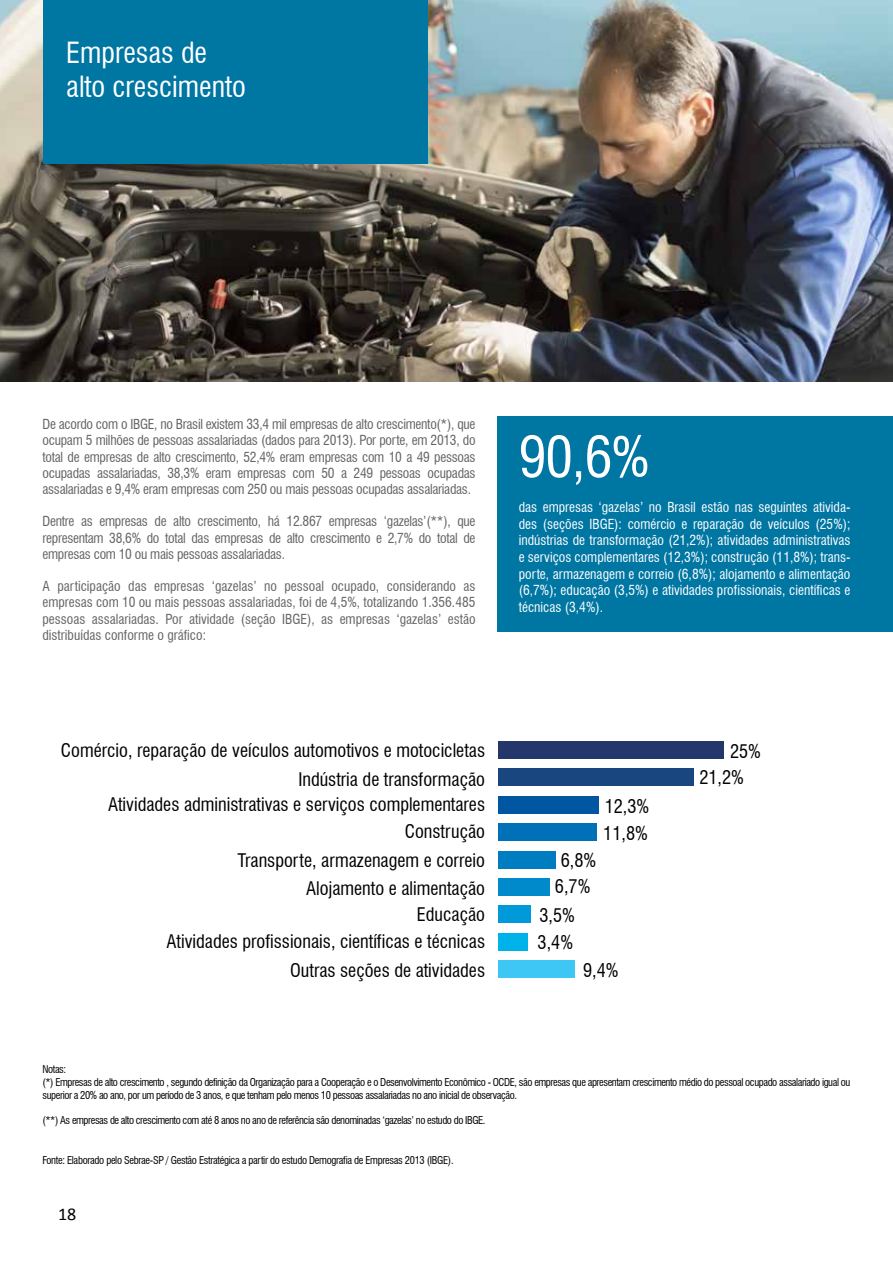
<style>
.page{position:relative;width:893px;height:1263px;background:#fff}
.page>*{position:absolute;margin:0;border:0;box-sizing:border-box;transform-origin:0 0}
.t1{font:condensed 55.5px "Swiss 721 BT";color:#fff}
.t2{font:condensed 28.5px/34.2px "Swiss 721 BT";color:#fff}
.t3{font:condensed 18.3px/27px "Swiss 721 BT";color:#000}
.t4{font:18px "Calibri";color:#000}
.t5{font:condensed 13.5px/16.2px "Swiss 721 BT";letter-spacing:-.02em;color:#636466;text-align:justify}
.t6{font:condensed 13.5px/16.6px "Swiss 721 BT";color:#fff;text-align:justify}
.t7{font:condensed 10.5px/12.6px "Swiss 721 BT";letter-spacing:-.04em;color:#000}
</style>
<div class="page">
<img style="left:0;top:0;width:893px;height:382px">
<div style="left:498px;top:416px;width:395px;height:215px;background:#0076a3"></div>
<div style="left:43px;top:0;width:385px;height:164px;background:#0076a3"></div>
<div style="left:498px;top:906px;width:33px;height:17px;background:#009adb"></div>
<div style="left:498px;top:851px;width:57px;height:17px;background:#007cc0"></div>
<div style="left:498px;top:933px;width:30px;height:17px;background:#00b2ea"></div>
<div style="left:498px;top:878px;width:52px;height:18px;background:#008acc"></div>
<div style="left:498px;top:960px;width:77px;height:18px;background:#3ec7f4"></div>
<div style="left:498px;top:796px;width:101px;height:17px;background:#0056a1"></div>
<div style="left:498px;top:741px;width:226px;height:18px;background:#24366a"></div>
<div style="left:498px;top:823px;width:99px;height:18px;background:#0071b6"></div>
<div style="left:498px;top:769px;width:196px;height:17px;background:#19467e"></div>
<h2 class="t2" style="left:66px;top:36px;width:181px">Empresas de alto crescimento</h2>
<p class="t5" style="left:43px;top:416px;width:435px">De acordo com o IBGE, no Brasil existem 33,4 mil empresas de alto crescimento(*), que ocupam 5 milhões de pessoas assalariadas (dados para 2013). Por porte, em 2013, do total de empresas de alto crescimento, 52,4% eram empresas com 10 a 49 pessoas ocupadas assalariadas, 38,3% eram empresas com 50 a 249 pessoas ocupadas assalariadas e 9,4% eram empresas com 250 ou mais pessoas ocupadas assalariadas.</p>
<p class="t5" style="left:43px;top:513px;width:434px">Dentre as empresas de alto crescimento, há 12.867 empresas ‘gazelas’(**), que representam 38,6% do total das empresas de alto crescimento e 2,7% do total de empresas com 10 ou mais pessoas assalariadas.</p>
<p class="t5" style="left:43px;top:578px;width:434px">A participação das empresas ‘gazelas’ no pessoal ocupado, considerando as empresas com 10 ou mais pessoas assalariadas, foi de 4,5%, totalizando 1.356.485 pessoas assalariadas. Por atividade (seção IBGE), as empresas ‘gazelas’ estão distribuídas conforme o gráfico:</p>
<h1 class="t1" style="left:519px;top:423px;width:133px">90,6%</h1>
<p class="t6" style="left:519px;top:499px;width:333px">das empresas ‘gazelas’ no Brasil estão nas seguintes ativida&shy;des (seções IBGE): comércio e reparação de veículos (25%); indústrias de transformação (21,2%); atividades administrativas e serviços complementares (12,3%); construção (11,8%); trans&shy;porte, armazenagem e correio (6,8%); alojamento e alimentação (6,7%); educação (3,5%) e atividades profissionais, científicas e técnicas (3,4%).</p>
<h3 class="t3" style="left:61px;top:736px;width:426px;line-height:29.2px;text-align:right">Comércio, reparação de veículos automotivos e motocicletas<br>Indústria de transformação</h3>
<h3 class="t3" style="left:108px;top:791px;width:379px;text-align:right">Atividades administrativas e serviços complementares<br>Construção</h3>
<h3 class="t3" style="left:167px;top:847px;width:320px;text-align:right">Transporte, armazenagem e correio<br>Alojamento e alimentação<br>Educação<br>Atividades profissionais, científicas e técnicas</h3>
<h3 class="t3" style="left:290px;top:956px;width:196px">Outras seções de atividades</h3>
<h3 class="t3" style="left:603px;top:793px;width:48px">12,3%<br>11,8%</h3>
<h3 class="t3" style="left:555px;top:848px;width:43px;line-height:26px;text-align:center">6,8%<br>6,7%</h3>
<h3 class="t3" style="left:538px;top:902px;width:39px">3,5%<br>3,4%</h3>
<h3 class="t3" style="left:583px;top:956px;width:37px">9,4%</h3>
<h3 class="t3" style="left:699px;top:738px;width:63px;line-height:26px;text-indent:31px">25%<br>21,2%</h3>
<p class="t7" style="left:43px;top:1063px;width:809px">Notas:<br>(*) Empresas de alto crescimento , segundo definição da Organização para a Cooperação e o Desenvolvimento Econômico - OCDE, são empresas que apresentam crescimento médio do pessoal ocupado assalariado igual ou superior a 20% ao ano, por um período de 3 anos, e que tenham pelo menos 10 pessoas assalariadas no ano inicial de observação.</p>
<p class="t7" style="left:43px;top:1114px;width:444px">(**) As empresas de alto crescimento com até 8 anos no ano de referência são denominadas ‘gazelas’ no estudo do IBGE.</p>
<p class="t7" style="left:43px;top:1154px;width:413px">Fonte: Elaborado pelo Sebrae-SP / Gestão Estratégica a partir do estudo Demografia de Empresas 2013 (IBGE).</p>
<h3 class="t4" style="left:58px;top:1203px;width:20px">18</h3>
</div>
